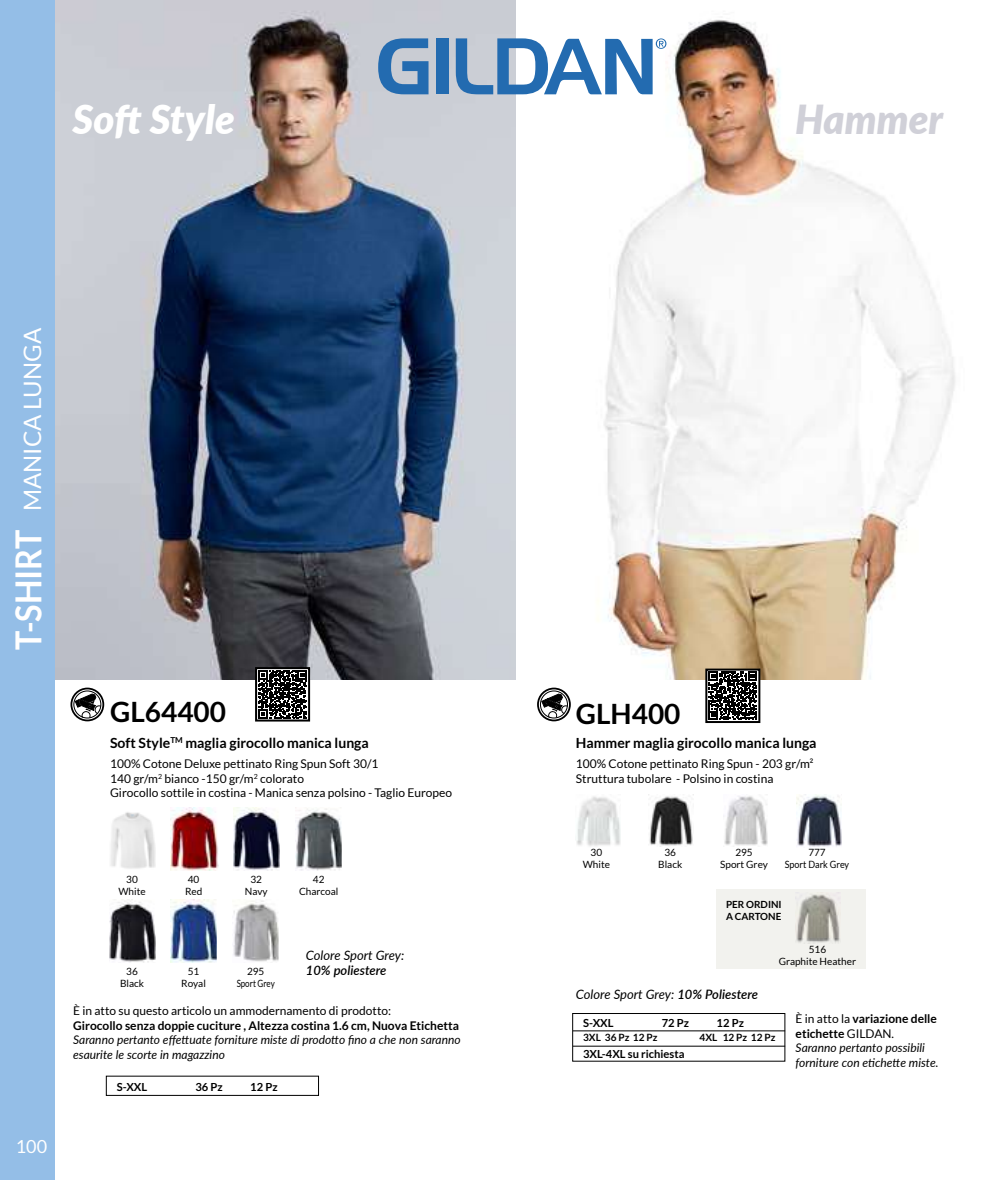
<style>
.page{position:relative;width:981px;height:1180px;background:#fff}
.page>*{position:absolute;margin:0;border:0;box-sizing:border-box;transform-origin:0 0}
.t1{font:700 44px "Lato";color:#fff;scale:.9 1}
.t2{font:italic 900 40px "Lato";color:#fff}
.t3{font:italic 900 40px "Lato";color:#d0d0d8}
.t4{font:700 36px "Lato";color:#fff;scale:.9 1}
.t5{font:700 28px "Lato";color:#000}
.t6{font:24px "Lato";color:#fff}
.t7{font:18px "Lato";color:#fff}
.t8{font:700 14px "Lato";color:#000}
.t9{font:italic 13px "Lato";letter-spacing:-.005em;color:#000}
.t10{font:italic 600 13px "Lato";color:#000}
.t11{font:12px/14.4px "Lato";color:#000}
.t12{font:italic 12px/14.4px "Lato";color:#000}
.t13{font:700 12px "Lato";color:#000}
.t14{font:700 11.2px "Lato";color:#000}
.t15{font:10px/12px "Lato";color:#000;text-align:center}
.t16{font:700 10px "Lato";color:#000}
.t17{font:700 9.8px/11.8px "Lato";color:#000}
.s1{font-weight:600}
.s2{font-style:normal}
.s3{font-weight:700;font-style:normal}
</style>
<div class="page">
<div style="left:716px;top:888px;width:150px;height:80px;background:#f2f2ee"></div>
<img style="left:55px;top:0;width:461px;height:679px">
<svg style="left:258px;top:670px;width:49px;height:48px"></svg>
<div style="left:255px;top:667px;width:55px;height:54px;border:2px solid #000"></div>
<hr style="left:980px;top:0;width:1px;height:1179px;background:#99d0ba">
<img style="left:544px;top:0;width:437px;height:679px">
<svg style="left:708px;top:671px;width:49px;height:49px"></svg>
<div style="left:705px;top:668px;width:55px;height:55px;border:2px solid #000"></div>
<img style="left:576px;top:796px;width:44px;height:51px">
<img style="left:648px;top:794px;width:45px;height:52px">
<img style="left:795px;top:892px;width:45px;height:51px">
<img style="left:723px;top:796px;width:45px;height:50px">
<img style="left:796px;top:794px;width:45px;height:53px">
<svg style="left:378px;top:38px;width:50px;height:56px;background:#6591be"></svg>
<div style="left:437px;top:38px;width:12px;height:56px;background:#236bb0"></div>
<svg style="left:456px;top:38px;width:210px;height:56px"></svg>
<img style="left:110px;top:812px;width:45px;height:57px">
<img style="left:233px;top:807px;width:46px;height:63px">
<img style="left:171px;top:899px;width:46px;height:63px">
<img style="left:171px;top:807px;width:47px;height:63px">
<img style="left:109px;top:899px;width:46px;height:63px">
<img style="left:296px;top:808px;width:46px;height:62px">
<img style="left:233px;top:900px;width:46px;height:62px">
<div style="left:572px;top:1013px;width:213px;height:48px;border:1px solid #000"></div>
<hr style="left:573px;top:1045px;width:212px;height:1px;background:#000">
<hr style="left:573px;top:1030px;width:212px;height:1px;background:#000">
<svg style="left:71px;top:688px;width:32px;height:32px"></svg>
<div style="left:70px;top:687px;width:34px;height:34px;border:2px solid #000;border-radius:50%"></div>
<div style="left:73px;top:690px;width:28px;height:28px;border:1px solid #000;border-radius:50%"></div>
<svg style="left:75px;top:693px;width:26px;height:24px"></svg>
<svg style="left:538px;top:688px;width:32px;height:32px"></svg>
<div style="left:537px;top:687px;width:34px;height:34px;border:2px solid #000;border-radius:50%"></div>
<div style="left:540px;top:690px;width:28px;height:28px;border:1px solid #000;border-radius:50%"></div>
<svg style="left:542px;top:693px;width:25px;height:24px"></svg>
<div style="left:0;top:0;width:55px;height:1179px;background:#94bee7"></div>
<h2 class="t2" style="left:73px;top:90px;width:164px">Soft Style</h2>
<h2 class="t3" style="left:795px;top:90px;width:149px">Hammer</h2>
<h3 class="t6" style="left:19px;top:511px;width:185px;rotate:-90deg">MANICA LUNGA</h3>
<h1 class="t1" style="left:12px;top:663px;width:164px;rotate:-90deg">T-SHIRT</h1>
<h3 class="t4" style="left:8px;top:649px;width:134px;rotate:-90deg">T-SHIRT</h3>
<h3 class="t5" style="left:110px;top:695px;width:117px">GL64400</h3>
<p class="t8" style="left:110px;top:734px;width:260px">Soft Style<sup>TM</sup> maglia girocollo manica lunga</p>
<p class="t11" style="left:110px;top:756px;width:343px">100% Cotone Deluxe pettinato Ring Spun Soft 30/1<br>140 gr/m<sup>2</sup> bianco -150 gr/m<sup>2</sup> colorato<br>Girocollo sottile in costina - Manica senza polsino - Taglio Europeo</p>
<h3 class="t7" style="left:16px;top:1136px;width:33px">100</h3>
<p class="t15" style="left:118px;top:873px;width:29px">30<br>White</p>
<p class="t15" style="left:245px;top:873px;width:24px">32<br>Navy</p>
<p class="t15" style="left:185px;top:873px;width:19px;text-align:left">40<br>Red</p>
<p class="t15" style="left:120px;top:965px;width:26px">36<br>Black</p>
<p class="t15" style="left:181px;top:965px;width:26px">51<br>Royal</p>
<p class="t15" style="left:237px;top:965px;width:40px">295<br>Sport Grey</p>
<p class="t15" style="left:299px;top:873px;width:41px">42<br>Charcoal</p>
<p class="t9" style="left:306px;top:945px;width:100px">Colore Sport Grey:</p>
<p class="t10" style="left:306px;top:960px;width:82px">10% poliestere</p>
<p class="t11" style="left:73px;top:1003px;width:319px">È in atto su questo articolo un ammodernamento di prodotto:</p>
<p class="t13" style="left:73px;top:1018px;width:387px">Girocollo senza doppie cuciture , Altezza costina 1.6 cm, Nuova Etichetta</p>
<p class="t12" style="left:73px;top:1031px;width:389px">Saranno pertanto effettuate forniture miste di prodotto fino a che non saranno esaurite le scorte in magazzino</p>
<p class="t14" style="left:117px;top:1080px;width:32px">S-XXL</p>
<p class="t14" style="left:195px;top:1080px;width:29px">36 Pz</p>
<p class="t14" style="left:250px;top:1080px;width:29px">12 Pz</p>
<h3 class="t5" style="left:576px;top:697px;width:106px">GLH400</h3>
<p class="t8" style="left:576px;top:734px;width:242px">Hammer maglia girocollo manica lunga</p>
<p class="t11" style="left:576px;top:756px;width:239px">100% Cotone pettinato Ring Spun - 203 gr/m²<br>Struttura tubolare - Polsino in costina</p>
<p class="t15" style="left:583px;top:845px;width:29px">30<br>White</p>
<p class="t15" style="left:658px;top:845px;width:26px">36<br>Black</p>
<p class="t15" style="left:720px;top:845px;width:49px">295<br>Sport Grey</p>
<p class="t15" style="left:785px;top:845px;width:66px">777<br>Sport Dark Grey</p>
<p class="t17" style="left:726px;top:898px;width:57px">PER ORDINI<br>A CARTONE</p>
<p class="t15" style="left:779px;top:943px;width:79px">516<br>Graphite Heather</p>
<p class="t9" style="left:576px;top:985px;width:184px">Colore Sport Grey: <span class="s1">10% Poliestere</span></p>
<p class="t14" style="left:583px;top:1016px;width:32px">S-XXL</p>
<p class="t12" style="left:795px;top:1011px;width:144px"><span class="s2">È in atto la</span> <span class="s3">variazione delle etichette</span> <span class="s2">GILDAN.<br></span>Saranno pertanto possibili forniture con etichette miste.</p>
<p class="t14" style="left:662px;top:1016px;width:29px">72 Pz</p>
<p class="t14" style="left:716px;top:1016px;width:29px">12 Pz</p>
<p class="t14" style="left:583px;top:1047px;width:103px">3XL-4XL su richiesta</p>
<p class="t16" style="left:583px;top:1031px;width:76px">3XL 36 Pz 12 Pz</p>
<p class="t16" style="left:699px;top:1031px;width:77px">4XL 12 Pz 12 Pz</p>
</div>
